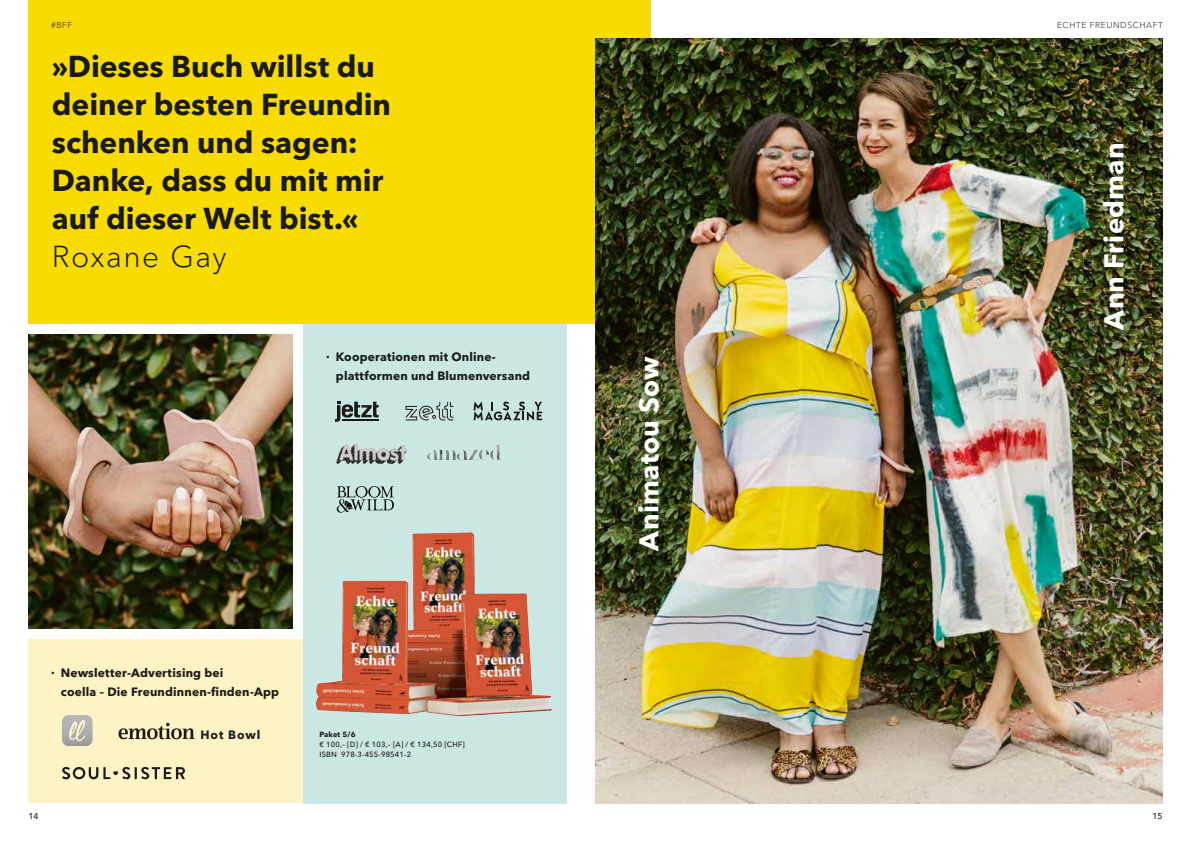
<style>
.page{position:relative;width:1191px;height:842px;background:#fff}
.page>*{position:absolute;margin:0;border:0;box-sizing:border-box;transform-origin:0 0}
.t1{font:700 30px/38px "Avenir Next LT Pro";color:#1a1a18}
.t2{font:300 30px "Avenir Next LT Pro";letter-spacing:.045em;color:#1a1a18}
.t3{font:700 27px "Avenir Next LT Pro";letter-spacing:.01em;color:#fff}
.t4{font:700 12px/19px "Avenir Next LT Pro";letter-spacing:.015em;color:#1a1a18}
.t5{font:300 8.5px "Avenir Next LT Pro";letter-spacing:.07em;color:#1a1a18}
.t6{font:500 8.5px "Avenir Next LT Pro";color:#1a1a18}
.t7{font:500 7.5px/10px "Avenir Next LT Pro";letter-spacing:.02em;color:#1a1a18}
.t8{font:700 7.5px "Avenir Next LT Pro";letter-spacing:.01em;color:#1a1a18}
</style>
<div class="page">
<div style="left:28px;top:640px;width:539px;height:163px;background:#fdf3c4"></div>
<div style="left:303px;top:271px;width:264px;height:532px;background:#cbe7e4"></div>
<svg style="left:473px;top:401px;width:69px;height:20px"></svg>
<img style="left:427px;top:446px;width:74px;height:14px">
<img style="left:337px;top:444px;width:70px;height:20px">
<img style="left:316px;top:532px;width:236px;height:185px">
<div style="left:28px;top:0;width:567px;height:323px;background:#f8dc00"></div>
<img style="left:28px;top:335px;width:264px;height:293px">
<svg style="left:119px;top:723px;width:75px;height:16px"></svg>
<img style="left:62px;top:715px;width:31px;height:31px">
<svg style="left:62px;top:766px;width:123px;height:13px"></svg>
<svg style="left:335px;top:402px;width:44px;height:20px"></svg>
<svg style="left:405px;top:402px;width:48px;height:19px"></svg>
<svg style="left:336px;top:486px;width:58px;height:27px"></svg>
<div style="left:595px;top:0;width:56px;height:323px;background:#f8dc00"></div>
<img style="left:595px;top:38px;width:567px;height:765px">
<p class="t5" style="left:51px;top:20px;width:23px">#BFF</p>
<h1 class="t1" style="left:52px;top:47px;width:341px">»Dieses Buch willst du deiner besten Freundin schenken und sagen:<br>Danke, dass du mit mir auf dieser Welt bist.«</h1>
<h1 class="t2" style="left:52px;top:239px;width:176px">Roxane Gay</h1>
<p class="t4" style="left:336px;top:347px;width:196px;text-indent:-10px">. Kooperationen mit Online&shy;plattformen und Blumenversand</p>
<p class="t4" style="left:61px;top:663px;width:220px;text-indent:-10px">. Newsletter-Advertising bei<br>coella – Die Freundinnen-finden-App</p>
<p class="t4" style="left:201px;top:725px;width:61px">Hot Bowl</p>
<p class="t6" style="left:28px;top:811px;width:12px">14</p>
<p class="t8" style="left:319px;top:730px;width:38px">Paket 5/6</p>
<p class="t7" style="left:319px;top:739px;width:147px">€ 100,– [D] / € 103,– [A] / € 134,50 [CHF]<br>ISBN 978-3-455-98541-2</p>
<h2 class="t3" style="left:632px;top:550px;width:196px;rotate:-90deg">Animatou Sow</h2>
<p class="t5" style="left:1057px;top:20px;width:107px">ECHTE FREUNDSCHAFT</p>
<h2 class="t3" style="left:1097px;top:330px;width:188px;rotate:-90deg">Ann Friedman</h2>
<p class="t6" style="left:1152px;top:811px;width:12px">15</p>
</div>
